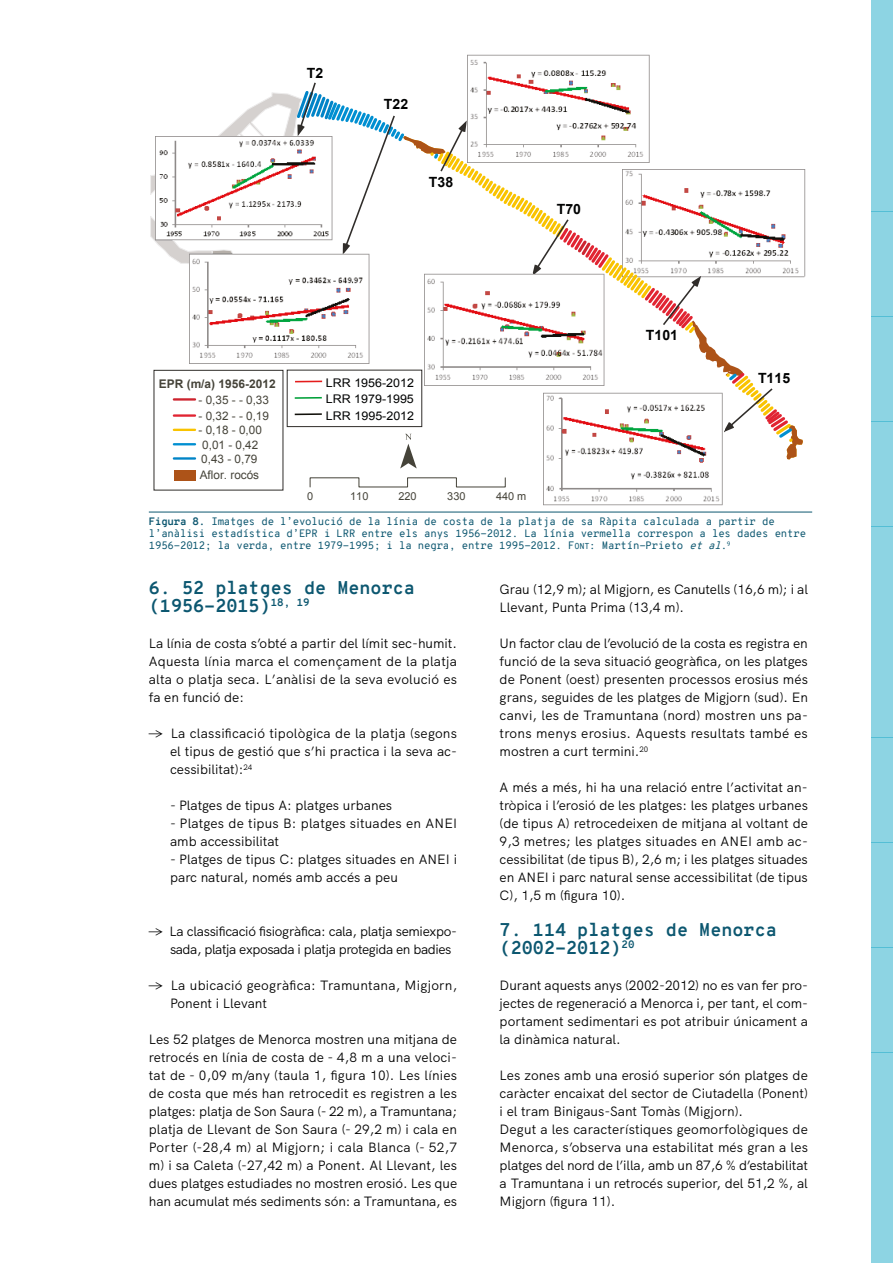
<style>
.page{position:relative;width:893px;height:1263px;background:#fff}
.page>*{position:absolute;margin:0;border:0;box-sizing:border-box;transform-origin:0 0}
.t1{font:700 18px/18px "Overpass Mono";color:#0c5770}
.t2{font:700 14.1px "Arial";color:#010202}
.t3{font:13.5px/18px "HK Grotesk";color:#000;text-align:justify}
.t4{font:13.5px/18px "HK Grotesk";letter-spacing:-.03em;color:#000}
.t5{font:12px/16.4px "Arial";color:#010202;text-align:justify;scale:1.04 1}
.t6{font:700 12px "Arial";color:#454339}
.t7{font:11.7px/14.2px "Arial";color:#454339}
.t8{font:10.95px "Arial";color:#454339}
.t9{font:10.5px/12px "Overpass Mono";letter-spacing:-.02em;color:#0d5770}
.s1{font-weight:700}
.s2{font-family:"Overpass Mono Regular SC800"}
.s3{font-family:"Overpass Mono Regular SC800";font-size:8.4px}
.s4{font-style:italic}
</style>
<div class="page">
<div style="left:872px;top:0;width:21px;height:106px;background:#8dd4e3"></div>
<div style="left:872px;top:421px;width:21px;height:106px;background:#8dd4e3"></div>
<div style="left:872px;top:842px;width:21px;height:105px;background:#8dd4e3"></div>
<div style="left:872px;top:211px;width:21px;height:105px;background:#8dd4e3"></div>
<div style="left:872px;top:632px;width:21px;height:105px;background:#8dd4e3"></div>
<div style="left:872px;top:1053px;width:21px;height:105px;background:#8dd4e3"></div>
<div style="left:872px;top:106px;width:21px;height:105px;background:#8dd4e3"></div>
<div style="left:872px;top:527px;width:21px;height:105px;background:#8dd4e3"></div>
<div style="left:872px;top:947px;width:21px;height:106px;background:#8dd4e3"></div>
<div style="left:872px;top:316px;width:21px;height:106px;background:#8dd4e3"></div>
<div style="left:872px;top:737px;width:21px;height:105px;background:#8dd4e3"></div>
<div style="left:872px;top:1158px;width:21px;height:105px;background:#8dd4e3"></div>
<hr style="left:149px;top:512px;width:663px;height:1px;background:#0d5770">
<svg style="left:309px;top:477px;width:197px;height:11px"></svg>
<div style="left:174px;top:470px;width:21px;height:11px;background:#ad5318"></div>
<svg style="left:150px;top:83px;width:653px;height:385px"></svg>
<hr style="left:295px;top:397px;width:27px;height:2px;background:#00a039">
<hr style="left:295px;top:413px;width:27px;height:2px;background:#12110b">
<div style="left:287px;top:370px;width:135px;height:57px;border:1px solid #302d2a"></div>
<img style="left:155px;top:137px;width:179px;height:103px">
<img style="left:189px;top:254px;width:182px;height:109px">
<img style="left:468px;top:54px;width:183px;height:109px">
<img style="left:424px;top:273px;width:182px;height:112px">
<img style="left:543px;top:392px;width:182px;height:114px">
<p class="t2" style="left:307px;top:63px;width:18px">T2</p>
<p class="t2" style="left:384px;top:95px;width:26px">T22</p>
<p class="t2" style="left:429px;top:173px;width:26px">T38</p>
<p class="t2" style="left:557px;top:200px;width:26px">T70</p>
<p class="t6" style="left:159px;top:376px;width:118px">EPR (m/a) 1956-2012</p>
<p class="t7" style="left:199px;top:393px;width:72px">- 0,35 - - 0,33</p>
<p class="t7" style="left:199px;top:409px;width:72px">- 0,32 - - 0,19</p>
<p class="t7" style="left:199px;top:423px;width:65px">- 0,18 - 0,00<br>0,01 - 0,42<br>0,43 - 0,79</p>
<p class="t7" style="left:200px;top:468px;width:61px">Aflor. rocós</p>
<p class="t5" style="left:326px;top:375px;width:87px">LRR 1956-2012<br>LRR 1979-1995<br>LRR 1995-2012</p>
<p class="t8" style="left:307px;top:489px;width:8px">0</p>
<p class="t8" style="left:350px;top:489px;width:20px">110</p>
<p class="t8" style="left:398px;top:489px;width:20px">220</p>
<p class="t8" style="left:447px;top:489px;width:20px">330</p>
<p class="t8" style="left:496px;top:489px;width:32px">440 m</p>
<p class="t2" style="left:646px;top:325px;width:34px">T101</p>
<p class="t2" style="left:758px;top:369px;width:34px">T115</p>
<p class="t9" style="left:149px;top:515px;width:659px"><span class="s1">Figura 8.</span> Imatges de l’evolució de la línia de costa de la platja de sa Ràpita calculada a partir de l’anàlisi estadística d’EPR i LRR entre els anys 1956-2012. La línia vermella correspon a les dades entre<br>1956-2012; la verda, entre 1979-1995; i la negra, entre 1995-2012. <span class="s2">F</span><span class="s3">ont</span>: Martín-Prieto <span class="s4">et al</span>.<sup>9</sup></p>
<h1 class="t1" style="left:149px;top:579px;width:268px">6. 52 platges de Menorca (1956-2015)<sup>18,</sup> <sup>19</sup></h1>
<p class="t3" style="left:149px;top:633px;width:310px">La línia de costa s’obté a partir del límit sec-humit.<br>Aquesta línia marca el començament de la platja alta o platja seca. L’anàlisi de la seva evolució es fa en funció de:</p>
<p class="t3" style="left:170px;top:723px;width:289px;text-indent:-21px">→ La classificació tipològica de la platja (segons el tipus de gestió que s’hi practica i la seva ac&shy;cessibilitat):<sup>24</sup></p>
<p class="t3" style="left:170px;top:795px;width:224px">- Platges de tipus A: platges urbanes</p>
<p class="t3" style="left:170px;top:813px;width:289px">- Platges de tipus B: platges situades en ANEI amb accessibilitat</p>
<p class="t3" style="left:170px;top:849px;width:289px">- Platges de tipus C: platges situades en ANEI i parc natural, només amb accés a peu</p>
<p class="t4" style="left:170px;top:921px;width:288px;text-indent:-21px">→ La classificació fisiogràfica: cala, platja semiexpo&shy;sada, platja exposada i platja protegida en badies</p>
<p class="t3" style="left:170px;top:975px;width:289px;text-indent:-21px">→ La ubicació geogràfica: Tramuntana, Migjorn,<br>Ponent i Llevant</p>
<p class="t3" style="left:149px;top:1029px;width:310px">Les 52 platges de Menorca mostren una mitjana de retrocés en línia de costa de - 4,8 m a una veloci&shy;tat de - 0,09 m/any (taula 1, figura 10). Les línies de costa que més han retrocedit es registren a les platges: platja de Son Saura (- 22 m), a Tramuntana; platja de Llevant de Son Saura (- 29,2 m) i cala en Porter (-28,4 m) al Migjorn; i cala Blanca (- 52,7 m) i sa Caleta (-27,42 m) a Ponent. Al Llevant, les dues platges estudiades no mostren erosió. Les que han acumulat més sediments són: a Tramuntana, es</p>
<p class="t3" style="left:500px;top:579px;width:310px">Grau (12,9 m); al Migjorn, es Canutells (16,6 m); i al<br>Llevant, Punta Prima (13,4 m).</p>
<p class="t3" style="left:500px;top:633px;width:310px">Un factor clau de l’evolució de la costa es registra en funció de la seva situació geogràfica, on les platges de Ponent (oest) presenten processos erosius més grans, seguides de les platges de Migjorn (sud). En canvi, les de Tramuntana (nord) mostren uns pa&shy;trons menys erosius. Aquests resultats també es mostren a curt termini.<sup>20</sup></p>
<p class="t3" style="left:500px;top:777px;width:310px">A més a més, hi ha una relació entre l’activitat an&shy;tròpica i l’erosió de les platges: les platges urbanes (de tipus A) retrocedeixen de mitjana al voltant de 9,3 metres; les platges situades en ANEI amb ac&shy;cessibilitat (de tipus B), 2,6 m; i les platges situades en ANEI i parc natural sense accessibilitat (de tipus C), 1,5 m (figura 10).</p>
<h1 class="t1" style="left:500px;top:921px;width:279px">7. 114 platges de Menorca (2002-2012)<sup>20</sup></h1>
<p class="t3" style="left:500px;top:975px;width:310px">Durant aquests anys (2002-2012) no es van fer pro&shy;jectes de regeneració a Menorca i, per tant, el com&shy;portament sedimentari es pot atribuir únicament a la dinàmica natural.</p>
<p class="t3" style="left:500px;top:1065px;width:310px;text-align:left">Les zones amb una erosió superior són platges de caràcter encaixat del sector de Ciutadella (Ponent) i el tram Binigaus-Sant Tomàs (Migjorn).<br>Degut a les característiques geomorfològiques de Menorca, s’observa una estabilitat més gran a les platges del nord de l’illa, amb un 87,6 % d’estabilitat a Tramuntana i un retrocés superior, del 51,2 %, al Migjorn (figura 11).</p>
</div>
